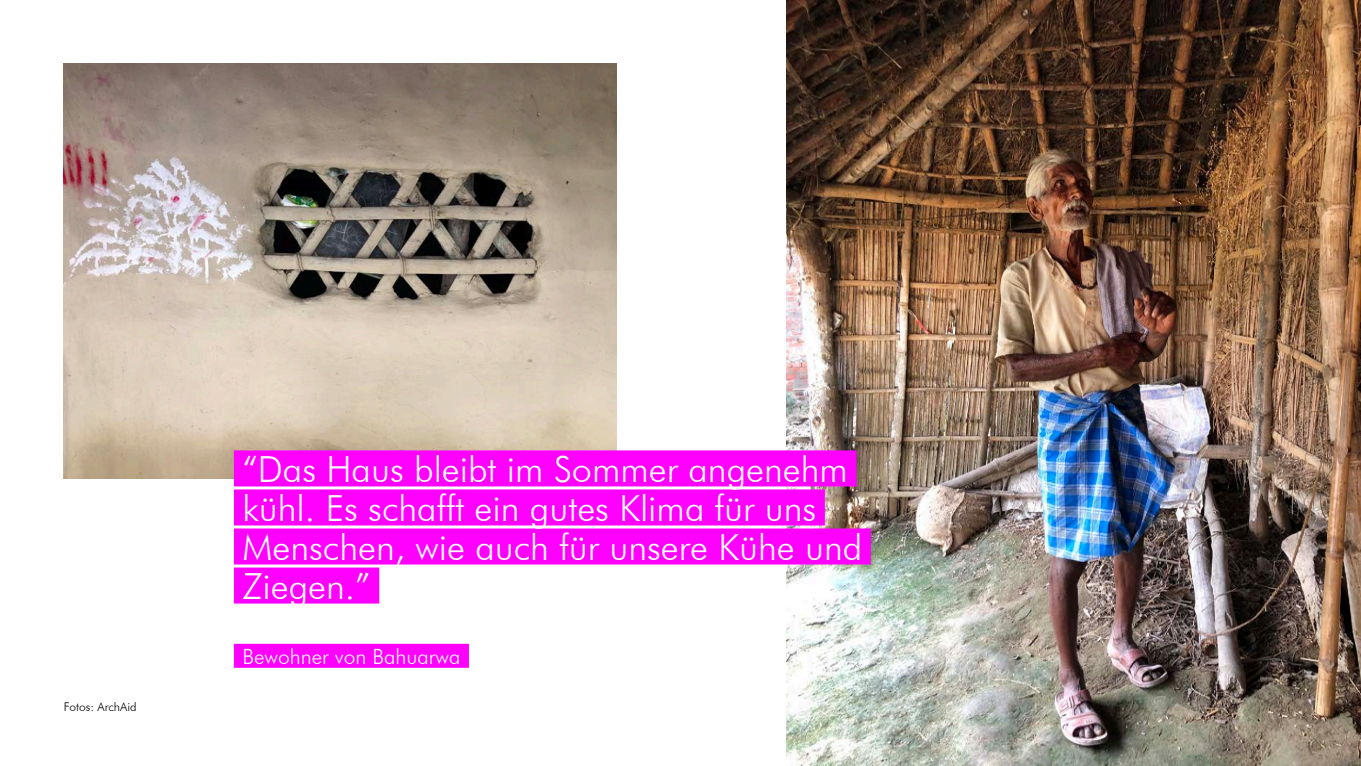
<style>
.page{position:relative;width:1361px;height:766px;background:#fff}
.page>*{position:absolute;margin:0;border:0;box-sizing:border-box;transform-origin:0 0}
.t1{font:300 36px/39px "Futura BT";color:#fff}
.Quote_Author{font:300 21px "Futura BT";color:#fff}
.Source{font:300 12px "Futura BT";color:#000}
</style>
<div class="page">
<img style="left:787px;top:0;width:574px;height:765px">
<img style="left:64px;top:64px;width:553px;height:414px">
<div style="left:234px;top:450px;width:622px;height:36px;background:#f0f"></div>
<div style="left:234px;top:489px;width:591px;height:36px;background:#f0f"></div>
<div style="left:234px;top:528px;width:637px;height:36px;background:#f0f"></div>
<div style="left:234px;top:567px;width:145px;height:36px;background:#f0f"></div>
<div style="left:234px;top:643px;width:235px;height:24px;background:#f0f"></div>
<p class="Source" style="left:64px;top:699px;width:74px">Fotos: ArchAid</p>
<p class="t1" style="left:242px;top:449px;width:621px">“Das Haus bleibt im Sommer angenehm kühl. Es schafft ein gutes Klima für uns<br>Menschen, wie auch für unsere Kühe und<br>Ziegen.”</p>
<p class="Quote_Author" style="left:242px;top:643px;width:219px">Bewohner von Bahuarwa</p>
</div>
